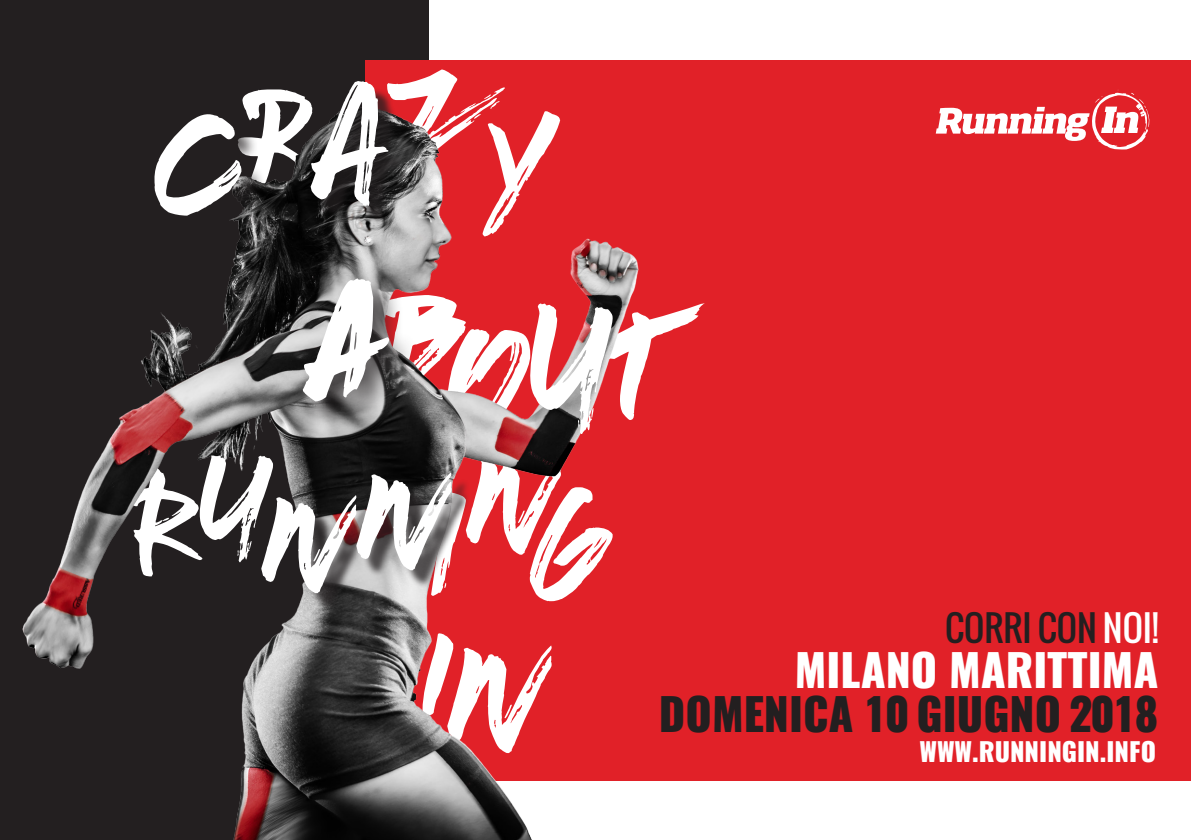
<style>
.page{position:relative;width:1191px;height:840px;background:#fff}
.page>*{position:absolute;margin:0;border:0;box-sizing:border-box;transform-origin:0 0}
.t1{font:800 44.2px "Oswald";color:#231f20}
.t2{font:800 44.2px "Oswald";color:#fff}
.t3{font:35.2px "Oswald";color:#231f20}
.t4{font:800 25.6px "Oswald";color:#fff}
.s1{color:#fff}
</style>
<div class="page">
<div style="left:366px;top:60px;width:825px;height:719px;background:#e12128"></div>
<img style="left:0;top:2px;width:680px;height:837px">
<div style="left:158px;top:118px;width:108px;height:122px;background:#231f20;opacity:.75"></div>
<div style="left:297px;top:272px;width:122px;height:159px;background:#231f20;opacity:.75"></div>
<svg style="left:154px;top:69px;width:406px;height:167px"></svg>
<div style="left:268px;top:501px;width:106px;height:110px;background:#231f20;opacity:.75"></div>
<svg style="left:123px;top:278px;width:581px;height:323px"></svg>
<svg style="left:935px;top:90px;width:215px;height:60px"></svg>
<p class="t3" style="left:945px;top:600px;width:215px">CORRI CON <span class="s1">NOI!</span></p>
<p class="t2" style="left:795px;top:638px;width:365px">MILANO MARITTIMA</p>
<p class="t1" style="left:659px;top:682px;width:501px">DOMENICA 10 GIUGNO 2018</p>
<p class="t4" style="left:919px;top:732px;width:238px">WWW.RUNNINGIN.INFO</p>
</div>
